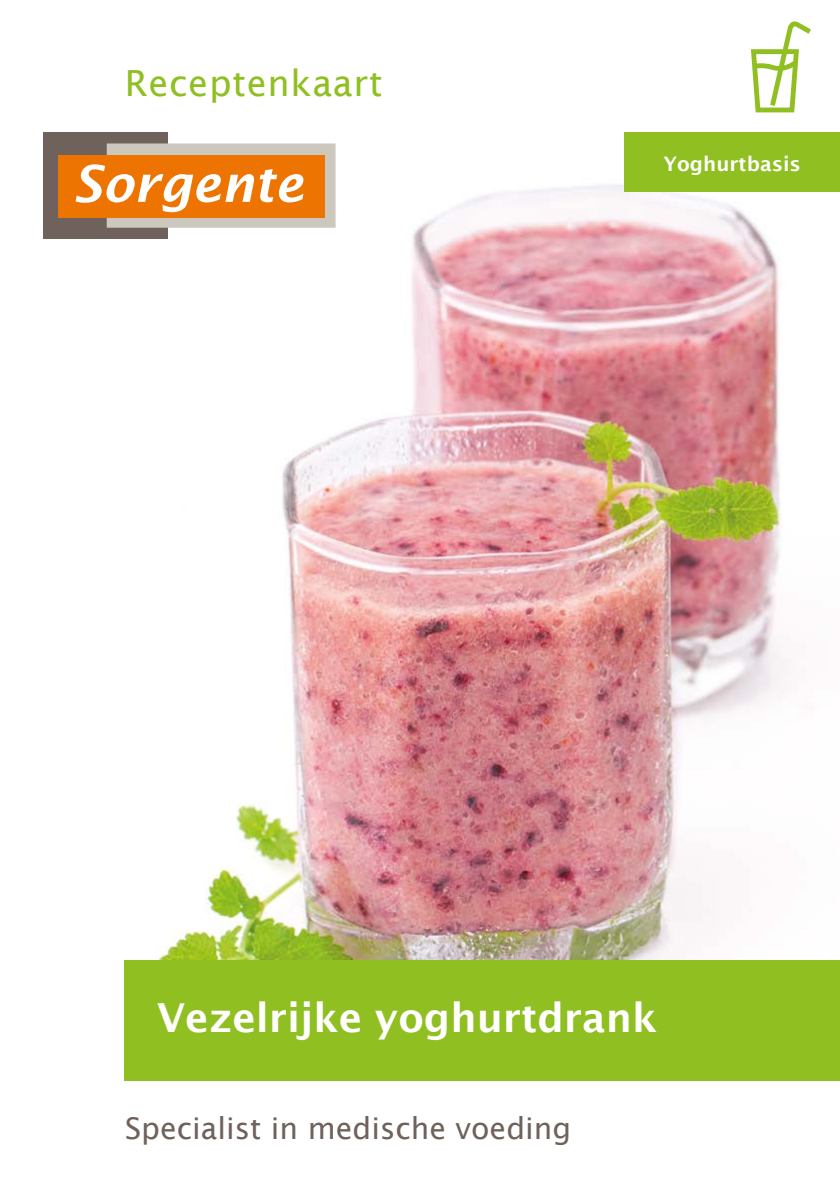
<style>
.page{position:relative;width:840px;height:1191px;background:#fff}
.page>*{position:absolute;margin:0;border:0;box-sizing:border-box;transform-origin:0 0}
.t1{font:italic 600 50.6px "Lucida Sans";color:#fff}
.t2{font:600 40px "Lucida Sans";color:#fff}
.t3{font:36px "Lucida Sans";letter-spacing:.02em;color:#90bf21}
.t4{font:30px "Lucida Sans";color:#6f615c}
.t5{font:600 20px "Lucida Sans";color:#fff}
</style>
<div class="page">
<img style="left:125px;top:143px;width:714px;height:817px">
<div style="left:44px;top:132px;width:124px;height:106px;background:#6f615c"></div>
<div style="left:107px;top:143px;width:228px;height:85px;background:#ccc8be;border:1px solid #ccc8be"></div>
<div style="left:59px;top:155px;width:266px;height:62px;background:#ee7402"></div>
<div style="left:125px;top:960px;width:714px;height:120px;background:#90bf21"></div>
<svg style="left:751px;top:21px;width:60px;height:92px"></svg>
<div style="left:624px;top:132px;width:215px;height:59px;background:#90bf21"></div>
<p class="t3" style="left:125px;top:63px;width:259px">Receptenkaart</p>
<h1 class="t1" style="left:72px;top:155px;width:233px">Sorgente</h1>
<p class="t5" style="left:663px;top:153px;width:139px">Yoghurtbasis</p>
<h2 class="t2" style="left:157px;top:995px;width:501px">Vezelrijke yoghurtdrank</h2>
<p class="t4" style="left:125px;top:1110px;width:447px">Specialist in medische voeding</p>
</div>
